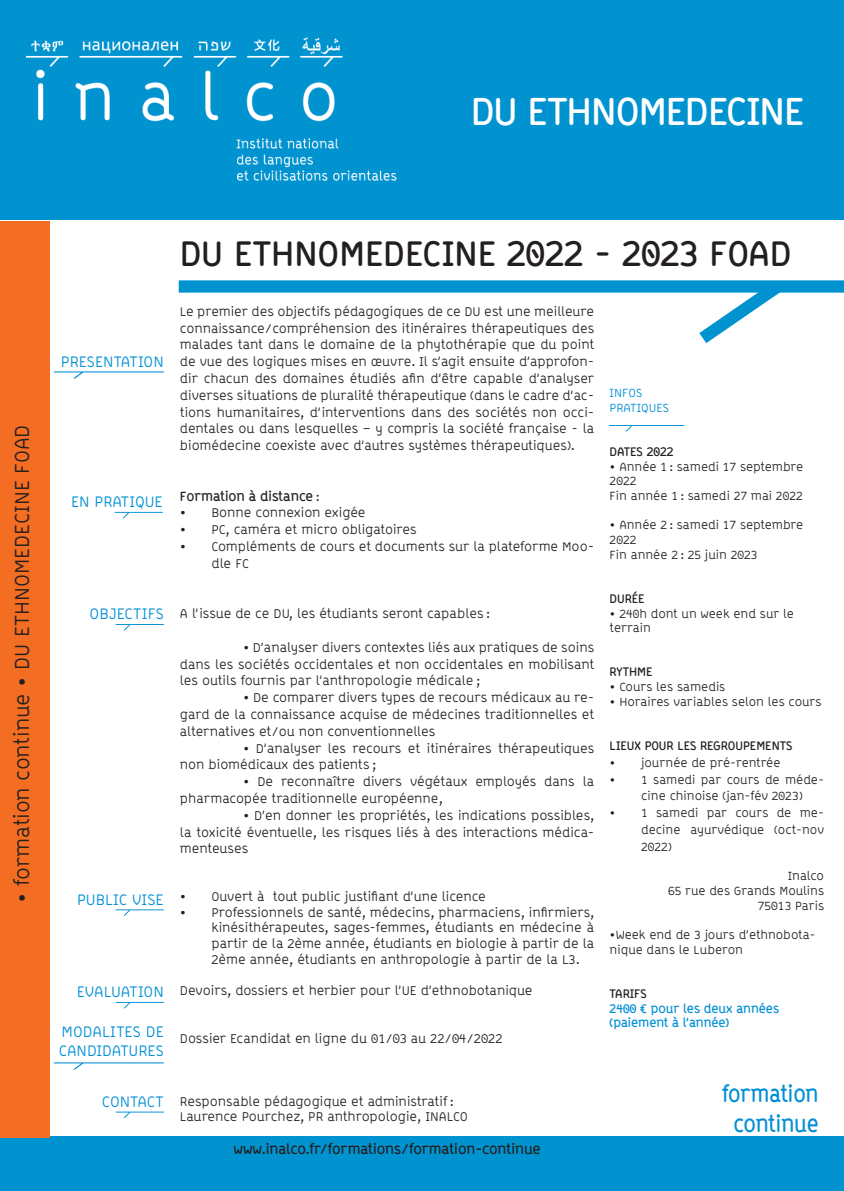
<style>
.page{position:relative;width:844px;height:1191px;background:#fff}
.page>*{position:absolute;margin:0;border:0;box-sizing:border-box;transform-origin:0 0}
.TITRAGE_DU_SÉMINAIRE{font:700 38.5px "ABB Line";letter-spacing:-.025em;color:#fff}
.TITRAGE_DU_SÉMINAIRE-2{font:700 35px "ABB Line";color:#231f20}
.TITRAGE_DU_SÉMINAIRE-3{font:700 22.4px "ABB Line";letter-spacing:-.01em;color:#008fd5;scale:.91 1}
.t1{font:21px "ABB Line";color:#231f20}
.GAUCHE_-_OBJECTIFS{font:15.75px/18.9px "ABB Line";color:#008fd5}
.TEXTE_COURANT{font:700 14px "ABB Line";color:#231f20}
.TEXTE_COURANT_AVEC_R{font:13.12px/16.8px "ABB Line";color:#231f20;text-align:justify}
.TEXTE_COURANT_AVEC_R-2{font:700 13.12px "ABB Line";color:#231f20}
.TEXTE_COURANT-2{font:12.25px/14.7px "ABB Line";color:#231f20}
.TEXTE_COURANT-3{font:700 12.25px "ABB Line";color:#231f20}
.TEXTE_COURANT-4{font:700 12.25px "ABB Line";color:#008fd5}
.DROITE_-_CONTACT__TA{font:12.25px/14.7px "ABB Line";color:#008fd5}
.s1{font-weight:400}
</style>
<div class="page">
<div style="left:0;top:1136px;width:843px;height:55px;background:#0093d0"></div>
<svg style="left:608px;top:425px;width:76px;height:7px"></svg>
<svg style="left:116px;top:624px;width:48px;height:6px"></svg>
<div style="left:0;top:0;width:843px;height:220px;background:#0093d0"></div>
<img style="left:26px;top:37px;width:371px;height:144px">
<div style="left:179px;top:280px;width:664px;height:13px;background:#0093d0"></div>
<svg style="left:685px;top:280px;width:109px;height:63px"></svg>
<div style="left:0;top:221px;width:50px;height:916px;background:#f36e22"></div>
<svg style="left:54px;top:371px;width:110px;height:8px"></svg>
<svg style="left:116px;top:909px;width:48px;height:7px"></svg>
<svg style="left:116px;top:1002px;width:48px;height:6px"></svg>
<svg style="left:116px;top:1111px;width:48px;height:7px"></svg>
<svg style="left:54px;top:1062px;width:110px;height:7px"></svg>
<svg style="left:115px;top:512px;width:48px;height:6px"></svg>
<p class="TITRAGE_DU_SÉMINAIRE" style="left:470px;top:89px;width:335px">DU ETHNOMEDECINE</p>
<p class="t1" style="left:10px;top:903px;width:480px;rotate:-90deg">• formation continue • DU ETHNOMEDECINE FOAD</p>
<p class="GAUCHE_-_OBJECTIFS" style="left:61px;top:353px;width:104px">PRESENTATION</p>
<p class="GAUCHE_-_OBJECTIFS" style="left:71px;top:492px;width:93px">EN PRATIQUE</p>
<p class="GAUCHE_-_OBJECTIFS" style="left:90px;top:604px;width:76px">OBJECTIFS</p>
<p class="GAUCHE_-_OBJECTIFS" style="left:77px;top:890px;width:88px">PUBLIC VISE</p>
<p class="GAUCHE_-_OBJECTIFS" style="left:77px;top:982px;width:88px">EVALUATION</p>
<p class="GAUCHE_-_OBJECTIFS" style="left:59px;top:1022px;width:107px">MODALITES DE<br>CANDIDATURES</p>
<p class="GAUCHE_-_OBJECTIFS" style="left:102px;top:1092px;width:63px">CONTACT</p>
<p class="TITRAGE_DU_SÉMINAIRE-2" style="left:180px;top:233px;width:613px">DU ETHNOMEDECINE 2022 - 2023 FOAD</p>
<p class="TEXTE_COURANT_AVEC_R" style="left:180px;top:303px;width:415px">Le premier des objectifs pédagogiques de ce DU est une meilleure connaissance/compréhension des itinéraires thérapeutiques des malades tant dans le domaine de la phytothérapie que du point de vue des logiques mises en œuvre. Il s’agit ensuite d’approfon&shy;dir chacun des domaines étudiés afin d’être capable d’analyser diverses situations de pluralité thérapeutique (dans le cadre d’ac&shy;tions humanitaires, d’interventions dans des sociétés non occi&shy;dentales ou dans lesquelles – y compris la société française - la biomédecine coexiste avec d’autres systèmes thérapeutiques).</p>
<p class="TEXTE_COURANT_AVEC_R-2" style="left:180px;top:488px;width:141px">Formation à distance <span class="s1">:</span></p>
<p class="TEXTE_COURANT_AVEC_R" style="left:180px;top:504px;width:187px">• Bonne connexion exigée</p>
<p class="TEXTE_COURANT_AVEC_R" style="left:180px;top:521px;width:238px">• PC, caméra et micro obligatoires</p>
<p class="TEXTE_COURANT_AVEC_R" style="left:211px;top:538px;width:384px;text-indent:-32px">• Compléments de cours et documents sur la plateforme Moo&shy;dle FC</p>
<p class="TEXTE_COURANT_AVEC_R" style="left:180px;top:605px;width:311px">A l’issue de ce DU, les étudiants seront capables :</p>
<p class="TEXTE_COURANT_AVEC_R" style="left:180px;top:639px;width:415px;text-indent:63px">• D’analyser divers contextes liés aux pratiques de soins dans les sociétés occidentales et non occidentales en mobilisant les outils fournis par l’anthropologie médicale ;</p>
<p class="TEXTE_COURANT_AVEC_R" style="left:180px;top:689px;width:415px;text-indent:63px">• De comparer divers types de recours médicaux au re&shy;gard de la connaissance acquise de médecines traditionnelles et alternatives et/ou non conventionnelles</p>
<p class="TEXTE_COURANT_AVEC_R" style="left:180px;top:740px;width:415px;text-indent:63px">• D’analyser les recours et itinéraires thérapeutiques non biomédicaux des patients ;</p>
<p class="TEXTE_COURANT_AVEC_R" style="left:180px;top:773px;width:415px;text-indent:63px">• De reconnaître divers végétaux employés dans la pharmacopée traditionnelle européenne,</p>
<p class="TEXTE_COURANT_AVEC_R" style="left:180px;top:807px;width:415px;text-indent:63px">• D’en donner les propriétés, les indications possibles, la toxicité éventuelle, les risques liés à des interactions médica&shy;menteuses</p>
<p class="TEXTE_COURANT_AVEC_R" style="left:180px;top:888px;width:307px">• Ouvert à tout public justifiant d’une licence</p>
<p class="TEXTE_COURANT_AVEC_R" style="left:211px;top:904px;width:384px;line-height:15.8px;text-indent:-32px">• Professionnels de santé, médecins, pharmaciens, infirmiers, kinésithérapeutes, sages-femmes, étudiants en médecine à partir de la 2ème année, étudiants en biologie à partir de la 2ème année, étudiants en anthropologie à partir de la L3.</p>
<p class="TEXTE_COURANT_AVEC_R" style="left:180px;top:982px;width:354px">Devoirs, dossiers et herbier pour l’UE d’ethnobotanique</p>
<p class="TEXTE_COURANT_AVEC_R" style="left:180px;top:1029px;width:324px">Dossier Ecandidat en ligne du 01/03 au 22/04/2022</p>
<p class="TEXTE_COURANT_AVEC_R" style="left:180px;top:1092px;width:275px">Responsable pédagogique et administratif :</p>
<p class="TEXTE_COURANT_AVEC_R" style="left:180px;top:1108px;width:289px">Laurence Pourchez, PR anthropologie, INALCO</p>
<p class="TEXTE_COURANT" style="left:233px;top:1140px;width:309px">www.inalco.fr/formations/formation-continue</p>
<p class="DROITE_-_CONTACT__TA" style="left:609px;top:385px;width:61px">INFOS<br>PRATIQUES</p>
<p class="TEXTE_COURANT-3" style="left:609px;top:444px;width:65px">DATES 2022</p>
<p class="TEXTE_COURANT-2" style="left:609px;top:459px;width:195px">• Année 1 : samedi 17 septembre<br>2022</p>
<p class="TEXTE_COURANT-2" style="left:609px;top:488px;width:194px">Fin année 1 : samedi 27 mai 2022</p>
<p class="TEXTE_COURANT-2" style="left:609px;top:518px;width:195px">• Année 2 : samedi 17 septembre<br>2022</p>
<p class="TEXTE_COURANT-2" style="left:609px;top:547px;width:149px">Fin année 2 : 25 juin 2023</p>
<p class="TEXTE_COURANT-3" style="left:609px;top:591px;width:36px">DURÉE</p>
<p class="TEXTE_COURANT-2" style="left:609px;top:606px;width:186px">• 240h dont un week end sur le terrain</p>
<p class="TEXTE_COURANT-3" style="left:609px;top:665px;width:44px">RYTHME</p>
<p class="TEXTE_COURANT-2" style="left:609px;top:679px;width:117px">• Cours les samedis</p>
<p class="TEXTE_COURANT-2" style="left:609px;top:694px;width:213px">• Horaires variables selon les cours</p>
<p class="TEXTE_COURANT-3" style="left:609px;top:738px;width:184px">LIEUX POUR LES REGROUPEMENTS</p>
<p class="TEXTE_COURANT-2" style="left:609px;top:755px;width:172px">• journée de pré-rentrée</p>
<p class="TEXTE_COURANT-2" style="left:641px;top:771px;width:184px;line-height:16.8px;text-indent:-32px">• 1 samedi par cours de méde&shy;cine chinoise (jan-fév 2023)</p>
<p class="TEXTE_COURANT-2" style="left:641px;top:804px;width:184px;line-height:16.8px;text-align:justify;text-indent:-32px">• 1 samedi par cours de me&shy;decine ayurvédique (oct-nov 2022)</p>
<p class="TEXTE_COURANT-2" style="left:787px;top:868px;width:38px">Inalco</p>
<p class="TEXTE_COURANT-2" style="left:668px;top:883px;width:157px">65 rue des Grands Moulins</p>
<p class="TEXTE_COURANT-2" style="left:757px;top:898px;width:68px">75013 Paris</p>
<p class="TEXTE_COURANT-2" style="left:609px;top:927px;width:207px">•Week end de 3 jours d’ethnobota&shy;nique dans le Luberon</p>
<p class="TEXTE_COURANT-3" style="left:609px;top:986px;width:39px">TARIFS</p>
<p class="TEXTE_COURANT-4" style="left:609px;top:1001px;width:171px">2400 € pour les deux années</p>
<p class="TEXTE_COURANT-4" style="left:609px;top:1015px;width:121px">(paiement à l’année)</p>
<p class="TITRAGE_DU_SÉMINAIRE-3" style="left:722px;top:1080px;width:107px">formation</p>
<p class="TITRAGE_DU_SÉMINAIRE-3" style="left:733px;top:1110px;width:95px">continue</p>
</div>
